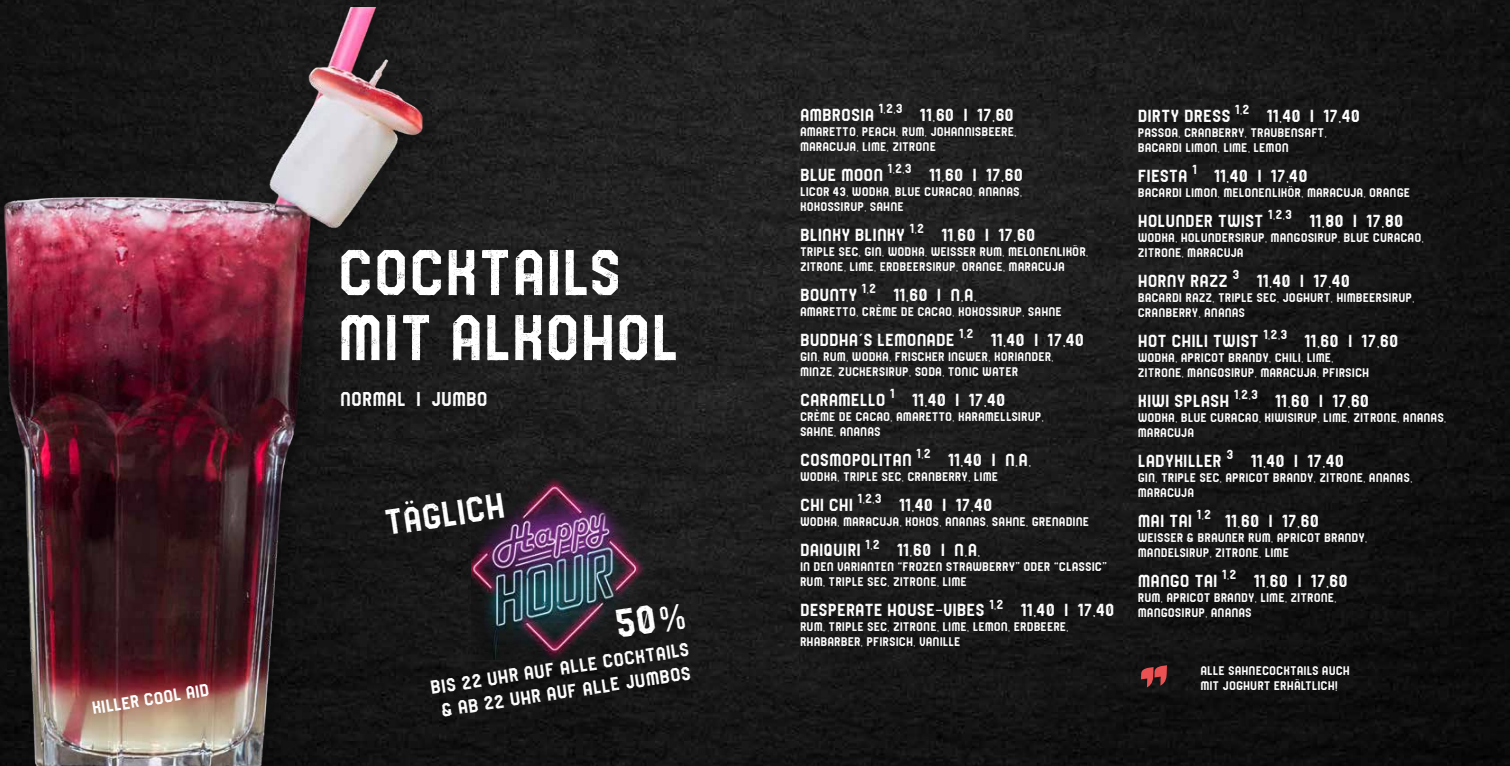
<style>
.page{position:relative;width:1510px;height:766px;background:#fff}
.page>*{position:absolute;margin:0;border:0;box-sizing:border-box;transform-origin:0 0}
.t1{font:64.75px/65px "Douglas Calgury Block";color:#fff}
.t2{font:35.5px "Douglas Calgury Block";color:#fff}
.t3{font:20px "Douglas Calgury Block";color:#fff}
.t4{font:19px "Douglas Calgury Block";color:#fff}
.t5{font:17.5px "Douglas Calgury Block";color:#fff}
.t6{font:12.5px/15px "Douglas Calgury Block";color:#fff}
</style>
<div class="page">
<img style="left:443px;top:0;width:1066px;height:765px">
<div style="left:0;top:0;width:443px;height:765px;background:#1a1a1a"></div>
<img style="left:0;top:7px;width:431px;height:758px">
<svg style="left:1140px;top:664px;width:27px;height:23px"></svg>
<img style="left:472px;top:457px;width:191px;height:202px">
<div style="left:615px;top:602px;width:70px;height:35px;background:#1a1a1a"></div>
<h3 class="t5" style="left:90px;top:696px;width:120px;rotate:-9deg">KILLER COOL AID</h3>
<h1 class="t1" style="left:338px;top:238px;width:343px">COCKTAILS<br>MIT ALKOHOL</h1>
<h3 class="t3" style="left:340px;top:385px;width:149px">NORMAL I JUMBO</h3>
<h2 class="t2" style="left:381px;top:499px;width:122px;rotate:-9deg">TÄGLICH</h2>
<h3 class="t4" style="left:429px;top:673px;width:263px;rotate:-8deg">BIS 22 UHR AUF ALLE COCKTAILS</h3>
<h3 class="t4" style="left:439px;top:695px;width:254px;rotate:-8deg">&amp; AB 22 UHR AUF ALLE JUMBOS</h3>
<h3 class="t5" style="left:800px;top:102px;width:215px">AMBROSIA <sup>1,2,3</sup> 11.60 I 17,60</h3>
<p class="t6" style="left:800px;top:123px;width:218px">AMARETTO, PEACH, RUM, JOHANNISBEERE,<br>MARACUJA, LIME, ZITRONE</p>
<h3 class="t5" style="left:800px;top:162px;width:225px">BLUE MOON <sup>1,2,3</sup> 11.60 I 17,60</h3>
<p class="t6" style="left:800px;top:183px;width:224px">LICOR 43, WODKA, BLUE CURACAO, ANANAS,<br>KOKOSSIRUP, SAHNE</p>
<h3 class="t5" style="left:800px;top:222px;width:237px">BLINKY BLINKY <sup>1,2</sup> 11.60 I 17,60</h3>
<p class="t6" style="left:800px;top:243px;width:290px">TRIPLE SEC, GIN, WODKA, WEISSER RUM, MELONENLIKÖR,<br>ZITRONE, LIME, ERDBEERSIRUP, ORANGE, MARACUJA</p>
<h3 class="t5" style="left:800px;top:282px;width:179px">BOUNTY <sup>1,2</sup> 11,60 I N.A.</h3>
<p class="t6" style="left:800px;top:303px;width:263px">AMARETTO, CRÈME DE CACAO, KOKOSSIRUP, SAHNE</p>
<h3 class="t5" style="left:800px;top:327px;width:286px">BUDDHA´S LEMONADE <sup>1,2</sup> 11,40 I 17,40</h3>
<p class="t6" style="left:800px;top:348px;width:255px">GIN, RUM, WODKA, FRISCHER INGWER, KORIANDER,<br>MINZE, ZUCKERSIRUP, SODA, TONIC WATER</p>
<h3 class="t5" style="left:800px;top:387px;width:207px">CARAMELLO <sup>1</sup> 11,40 I 17,40</h3>
<p class="t6" style="left:800px;top:408px;width:245px">CRÈME DE CACAO, AMARETTO, KARAMELLSIRUP,<br>SAHNE, ANANAS</p>
<h3 class="t5" style="left:800px;top:447px;width:233px">COSMOPOLITAN <sup>1,2</sup> 11,40 I N.A.</h3>
<p class="t6" style="left:800px;top:468px;width:200px">WODKA, TRIPLE SEC, CRANBERRY, LIME</p>
<h3 class="t5" style="left:800px;top:492px;width:194px">CHI CHI <sup>1,2,3</sup> 11,40 I 17,40</h3>
<p class="t6" style="left:800px;top:513px;width:291px">WODKA, MARACUJA, KOKOS, ANANAS, SAHNE, GRENADINE</p>
<h3 class="t5" style="left:800px;top:537px;width:182px">DAIQUIRI <sup>1,2</sup> 11.60 I N.A.</h3>
<p class="t6" style="left:800px;top:558px;width:309px">IN DEN VARIANTEN “FROZEN STRAWBERRY” ODER “CLASSIC”<br>RUM, TRIPLE SEC, ZITRONE, LIME</p>
<h3 class="t5" style="left:800px;top:597px;width:316px">DESPERATE HOUSE-VIBES <sup>1,2</sup> 11,40 I 17,40</h3>
<p class="t6" style="left:800px;top:618px;width:270px">RUM, TRIPLE SEC, ZITRONE, LIME, LEMON, ERDBEERE,<br>RHABARBER, PFIRSICH, VANILLE</p>
<h3 class="t5" style="left:1137px;top:103px;width:224px">DIRTY DRESS <sup>1,2</sup> 11,40 I 17,40</h3>
<p class="t6" style="left:1137px;top:124px;width:191px">PASSOA, CRANBERRY, TRAUBENSAFT,<br>BACARDI LIMON, LIME, LEMON</p>
<h3 class="t5" style="left:1137px;top:163px;width:171px">FIESTA <sup>1</sup> 11,40 I 17,40</h3>
<p class="t6" style="left:1137px;top:184px;width:274px">BACARDI LIMON, MELONENLIKÖR, MARACUJA, ORANGE</p>
<h3 class="t5" style="left:1137px;top:208px;width:267px">HOLUNDER TWIST <sup>1,2,3</sup> 11,80 I 17,80</h3>
<p class="t6" style="left:1137px;top:229px;width:288px">WODKA, HOLUNDERSIRUP, MANGOSIRUP, BLUE CURACAO,<br>ZITRONE, MARACUJA</p>
<h3 class="t5" style="left:1137px;top:268px;width:214px">HORNY RAZZ <sup>3</sup> 11,40 I 17,40</h3>
<p class="t6" style="left:1137px;top:289px;width:278px">BACARDI RAZZ, TRIPLE SEC, JOGHURT, HIMBEERSIRUP,<br>CRANBERRY, ANANAS</p>
<h3 class="t5" style="left:1137px;top:328px;width:262px">HOT CHILI TWIST <sup>1,2,3</sup> 11,60 I 17,60</h3>
<p class="t6" style="left:1137px;top:349px;width:233px">WODKA, APRICOT BRANDY, CHILI, LIME,<br>ZITRONE, MANGOSIRUP, MARACUJA, PFIRSICH</p>
<h3 class="t5" style="left:1137px;top:388px;width:233px">KIWI SPLASH <sup>1,2,3</sup> 11.60 I 17,60</h3>
<p class="t6" style="left:1137px;top:409px;width:310px">WODKA, BLUE CURACAO, KIWISIRUP, LIME, ZITRONE, ANANAS,<br>MARACUJA</p>
<h3 class="t5" style="left:1137px;top:448px;width:208px">LADYKILLER <sup>3</sup> 11,40 I 17,40</h3>
<p class="t6" style="left:1137px;top:469px;width:276px">GIN, TRIPLE SEC, APRICOT BRANDY, ZITRONE, ANANAS,<br>MARACUJA</p>
<h3 class="t5" style="left:1137px;top:508px;width:183px">MAI TAI <sup>1,2</sup> 11.60 I 17,60</h3>
<p class="t6" style="left:1137px;top:529px;width:231px">WEISSER &amp; BRAUNER RUM, APRICOT BRANDY,<br>MANDELSIRUP, ZITRONE, LIME</p>
<h3 class="t5" style="left:1137px;top:568px;width:211px">MANGO TAI <sup>1,2</sup> 11.60 I 17,60</h3>
<p class="t6" style="left:1137px;top:589px;width:200px">RUM, APRICOT BRANDY, LIME, ZITRONE,<br>MANGOSIRUP, ANANAS</p>
<p class="t6" style="left:1200px;top:663px;width:151px">ALLE SAHNECOCKTAILS AUCH</p>
<p class="t6" style="left:1200px;top:678px;width:139px">MIT JOGHURT ERHÄLTLICH!</p>
</div>
